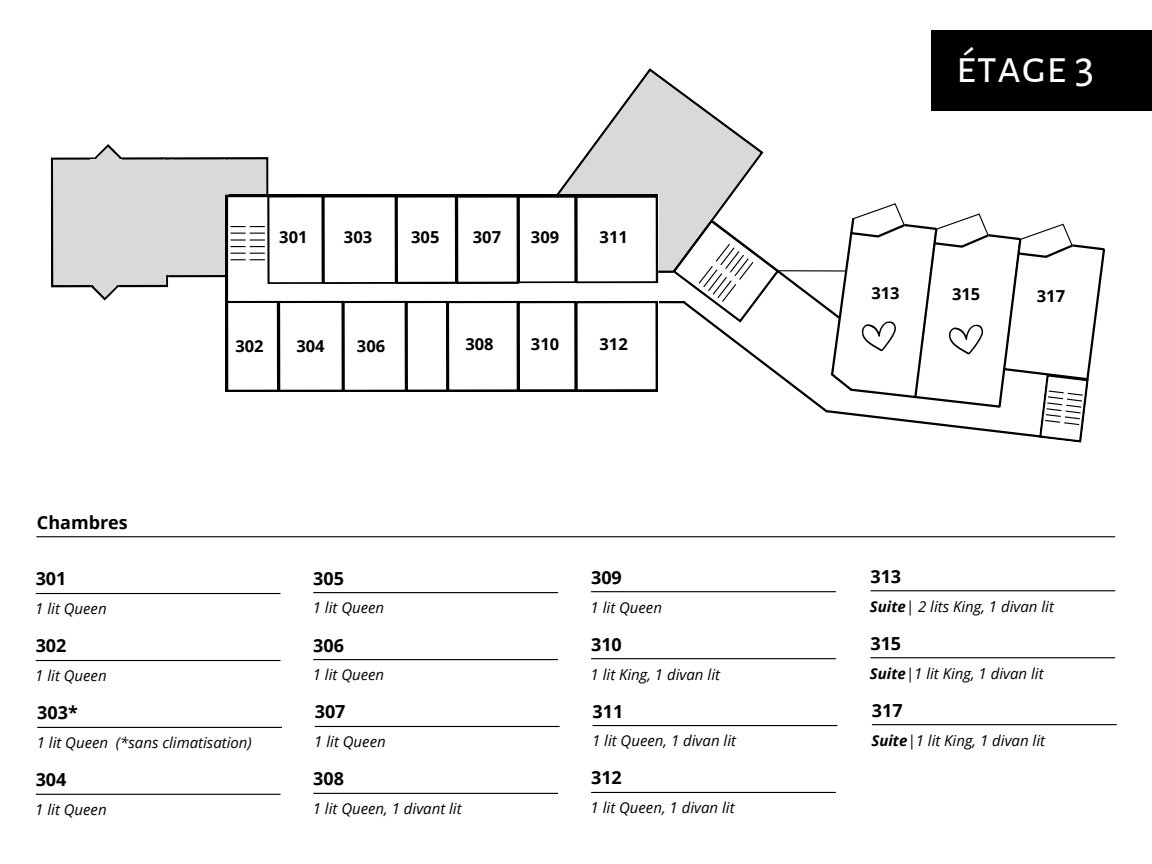
<style>
.page{position:relative;width:1152px;height:864px;background:#fff}
.page>*{position:absolute;margin:0;border:0;box-sizing:border-box;transform-origin:0 0}
.t1{font:47.4px "Alegreya Sans SC";color:#fff}
.t2{font:700 18px "Open Sans";color:#000}
.t3{font:700 16.5px "Open Sans";color:#000}
.t4{font:italic 15px "Open Sans";color:#000}
.s1{font-weight:700}
</style>
<div class="page">
<svg style="left:594px;top:68px;width:158px;height:76px"></svg>
<div style="left:932px;top:30px;width:220px;height:81px;background:#000"></div>
<hr style="left:36px;top:593px;width:245px;height:1px;background:#000">
<hr style="left:36px;top:660px;width:245px;height:1px;background:#000">
<hr style="left:37px;top:727px;width:245px;height:1px;background:#000">
<hr style="left:36px;top:536px;width:1079px;height:1px;background:#000">
<hr style="left:36px;top:794px;width:245px;height:1px;background:#000">
<hr style="left:313px;top:592px;width:245px;height:1px;background:#000">
<hr style="left:313px;top:659px;width:245px;height:1px;background:#000">
<hr style="left:315px;top:726px;width:245px;height:1px;background:#000">
<hr style="left:313px;top:793px;width:245px;height:1px;background:#000">
<hr style="left:591px;top:591px;width:245px;height:1px;background:#000">
<hr style="left:591px;top:658px;width:245px;height:1px;background:#000">
<hr style="left:593px;top:725px;width:244px;height:1px;background:#000">
<hr style="left:591px;top:792px;width:245px;height:1px;background:#000">
<hr style="left:870px;top:590px;width:245px;height:1px;background:#000">
<hr style="left:870px;top:657px;width:245px;height:1px;background:#000">
<hr style="left:872px;top:724px;width:245px;height:1px;background:#000">
<svg style="left:51px;top:144px;width:1055px;height:299px"></svg>
<h2 class="t3" style="left:279px;top:225px;width:30px">301</h2>
<p class="t3" style="left:344px;top:225px;width:30px">303</p>
<p class="t3" style="left:411px;top:225px;width:30px">305</p>
<p class="t3" style="left:473px;top:225px;width:30px">307</p>
<p class="t3" style="left:531px;top:225px;width:30px">309</p>
<p class="t3" style="left:600px;top:225px;width:30px">311</p>
<h2 class="t2" style="left:37px;top:509px;width:92px">Chambres</h2>
<p class="t3" style="left:235px;top:334px;width:30px">302</p>
<p class="t3" style="left:296px;top:334px;width:30px">304</p>
<p class="t3" style="left:357px;top:334px;width:30px">306</p>
<p class="t3" style="left:465px;top:333px;width:30px">308</p>
<p class="t3" style="left:531px;top:333px;width:30px">310</p>
<p class="t3" style="left:600px;top:333px;width:30px">312</p>
<h2 class="t2" style="left:36px;top:566px;width:32px">301</h2>
<h2 class="t4" style="left:35px;top:598px;width:73px">1 lit Queen</h2>
<h2 class="t2" style="left:36px;top:633px;width:32px">302</h2>
<h2 class="t4" style="left:35px;top:665px;width:73px">1 lit Queen</h2>
<h2 class="t2" style="left:37px;top:700px;width:42px">303*</h2>
<h2 class="t4" style="left:37px;top:732px;width:217px">1 lit Queen (*sans climatisation)</h2>
<h2 class="t2" style="left:36px;top:767px;width:32px">304</h2>
<p class="t4" style="left:35px;top:799px;width:73px">1 lit Queen</p>
<p class="t2" style="left:313px;top:565px;width:32px">305</p>
<p class="t4" style="left:313px;top:597px;width:73px">1 lit Queen</p>
<p class="t2" style="left:313px;top:632px;width:32px">306</p>
<p class="t4" style="left:313px;top:664px;width:73px">1 lit Queen</p>
<p class="t2" style="left:315px;top:699px;width:32px">307</p>
<p class="t4" style="left:314px;top:731px;width:73px">1 lit Queen</p>
<p class="t2" style="left:313px;top:766px;width:32px">308</p>
<p class="t4" style="left:313px;top:798px;width:150px">1 lit Queen, 1 divant lit</p>
<p class="t2" style="left:591px;top:564px;width:32px">309</p>
<p class="t4" style="left:591px;top:597px;width:73px">1 lit Queen</p>
<p class="t2" style="left:591px;top:631px;width:32px">310</p>
<p class="t4" style="left:591px;top:664px;width:131px">1 lit King, 1 divan lit</p>
<p class="t2" style="left:593px;top:698px;width:32px">311</p>
<p class="t4" style="left:592px;top:730px;width:145px">1 lit Queen, 1 divan lit</p>
<p class="t2" style="left:591px;top:765px;width:32px">312</p>
<p class="t4" style="left:591px;top:797px;width:145px">1 lit Queen, 1 divan lit</p>
<p class="t1" style="left:956px;top:44px;width:140px">étage 3</p>
<h1 class="t3" style="left:871px;top:281px;width:30px">313</h1>
<p class="t3" style="left:952px;top:282px;width:30px">315</p>
<p class="t3" style="left:1037px;top:284px;width:30px">317</p>
<p class="t2" style="left:870px;top:564px;width:32px">313</p>
<p class="t4" style="left:870px;top:596px;width:185px"><span class="s1">Suite</span>| 2 lits King, 1 divan lit</p>
<p class="t2" style="left:870px;top:630px;width:32px">315</p>
<p class="t4" style="left:870px;top:663px;width:175px"><span class="s1">Suite</span>|1 lit King, 1 divan lit</p>
<p class="t2" style="left:872px;top:697px;width:32px">317</p>
<p class="t4" style="left:871px;top:730px;width:175px"><span class="s1">Suite</span>|1 lit King, 1 divan lit</p>
</div>
